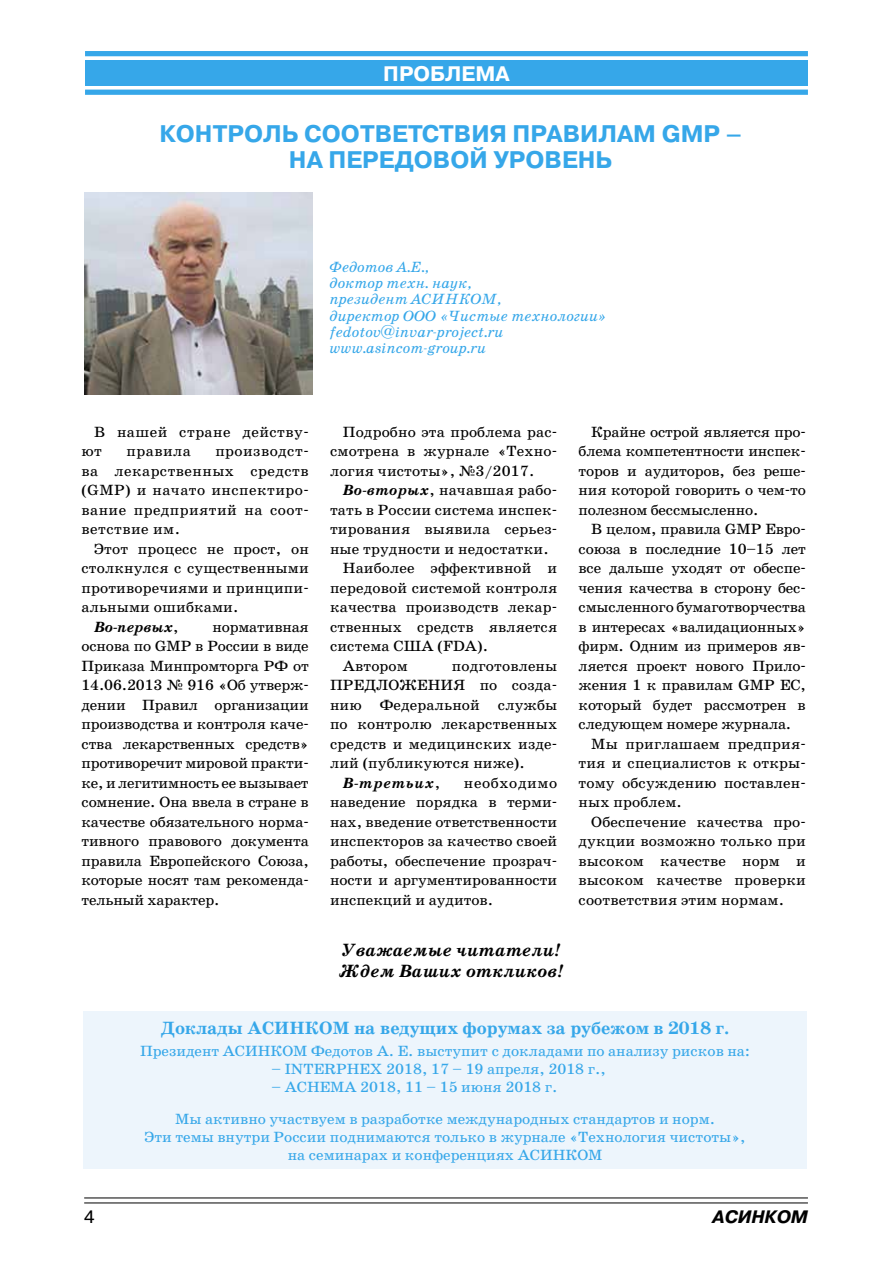
<style>
.page{position:relative;width:893px;height:1263px;background:#fff}
.page>*{position:absolute;margin:0;border:0;box-sizing:border-box;transform-origin:0 0}
.t1{font:700 24px "Pragmatica C";color:#36a7e9}
.t2{font:700 24px "Pragmatica C";letter-spacing:.105em;color:#36a7e9}
.t3{font:700 21px "Pragmatica C";color:#fff}
.t4{font:700 18px "School Book C";color:#36a7e9}
.t5{font:italic 700 18px/21.6px "School Book C";color:#000}
.t6{font:italic 700 18px "Pragmatica C";color:#000}
.t7{font:18px "Pragmatica C";color:#000}
.t8{font:15px/19.5px "School Book C";letter-spacing:.01em;color:#000;text-align:justify}
.t9{font:15px/31.5px "School Book C";color:#36a7e9}
.t10{font:15px "School Book C";letter-spacing:-.01em;color:#000}
.t11{font:italic 15px/16.2px "School Book C";color:#36a7e9}
.t12{font:15px/19.5px "School Book C";letter-spacing:.03em;color:#000}
.t13{font:italic 700 15px "School Book C";letter-spacing:-.01em;color:#000}
.t14{font:italic 700 15px "School Book C";letter-spacing:.04em;color:#000}
.s1{font-weight:400;font-style:normal}
.s2{font-weight:700;font-style:italic}
</style>
<div class="page">
<hr style="left:84px;top:1197px;width:724px;height:1px;background:#000">
<hr style="left:84px;top:1202px;width:724px;height:1px;background:#000">
<div style="left:85px;top:51px;width:723px;height:5px;background:#36a7e9"></div>
<div style="left:85px;top:90px;width:723px;height:5px;background:#36a7e9"></div>
<div style="left:85px;top:60px;width:723px;height:26px;background:#36a7e9"></div>
<div style="left:83px;top:1011px;width:723px;height:158px;background:#edf5fc"></div>
<img style="left:84px;top:192px;width:229px;height:203px">
<h2 class="t3" style="left:383px;top:62px;width:128px">ПРОБЛЕМА</h2>
<h1 class="t1" style="left:160px;top:120px;width:35px">Контрол</h1>
<h1 class="t1" style="left:282px;top:120px;width:41px">ь соот</h1>
<h1 class="t1" style="left:375px;top:120px;width:34px">ветст</h1>
<h1 class="t1" style="left:454px;top:120px;width:76px">вия пра</h1>
<h1 class="t1" style="left:563px;top:120px;width:37px">вилам</h1>
<h1 class="t1" style="left:662px;top:120px;width:82px">GMP –</h1>
<h1 class="t1" style="left:289px;top:146px;width:57px">на пере</h1>
<h1 class="t2" style="left:395px;top:146px;width:219px">довой уровен ь</h1>
<p class="t11" style="left:330px;top:259px;width:279px">Федотов А.Е.,<br>доктор техн. наук,<br>президент АСИНКОМ,<br>директор ООО «Чистые технологии» fedotov@invar-project.ru www.asincom-group.ru</p>
<p class="t12" style="left:81px;top:422px;width:229px;text-indent:13px">В нашей стране действу&shy;ют</p>
<p class="t8" style="left:81px;top:442px;width:229px;text-indent:134px">производст&shy;ва лекарственных средств (GMP) и начато инспектиро&shy;вание предприятий на соот&shy;ветствие им.</p>
<p class="t8" style="left:94px;top:539px;width:216px">Этот процесс не прост, он</p>
<p class="t8" style="left:81px;top:559px;width:229px">столкнулся с существенными</p>
<p class="t8" style="left:81px;top:578px;width:229px">противоречиями и принципи-</p>
<p class="t8" style="left:81px;top:598px;width:158px">альными ошибками.</p>
<p class="t13" style="left:94px;top:619px;width:86px">Во-первых<span class="s1">,</span></p>
<p class="t12" style="left:127px;top:442px;width:66px">правила</p>
<p class="t8" style="left:81px;top:617px;width:229px;text-indent:131px">нормативная основа по GMP в России в виде Приказа Минпромторга РФ от 14.06.2013 № 916 «Об утверж&shy;дении Правил организации производства и контроля каче&shy;ства лекарственных средств» противоречит мировой практи&shy;ке, и легитимность ее вызывает сомнение. Она ввела в стране в качестве обязательного норма&shy;тивного правового документа правила Европейского Союза, которые носят там рекоменда&shy;тельный характер.</p>
<p class="t8" style="left:330px;top:422px;width:229px;text-indent:13px">Подробно эта проблема рас&shy;смотрена в журнале «Техно&shy;логия чистоты», №3/2017.</p>
<p class="t8" style="left:343px;top:481px;width:216px"><span class="s2">Во-вторых</span>, начавшая рабо-</p>
<p class="t8" style="left:330px;top:500px;width:229px">тать в России система инспек-</p>
<p class="t8" style="left:330px;top:520px;width:229px">тирования выявила серьез-</p>
<p class="t8" style="left:330px;top:539px;width:220px">ные трудности и недостатки.</p>
<p class="t8" style="left:343px;top:559px;width:216px">Наиболее эффективной и</p>
<p class="t8" style="left:330px;top:578px;width:229px">передовой системой контроля</p>
<p class="t8" style="left:330px;top:598px;width:229px">качества производств лекар-</p>
<p class="t8" style="left:330px;top:617px;width:229px">ственных средств является</p>
<p class="t8" style="left:330px;top:637px;width:160px">система США (FDA).</p>
<p class="t8" style="left:343px;top:656px;width:67px">Автором</p>
<p class="t8" style="left:452px;top:656px;width:107px">подготовлены</p>
<p class="t8" style="left:330px;top:676px;width:229px">ПРЕДЛОЖЕНИЯ по созда-</p>
<p class="t8" style="left:330px;top:695px;width:229px">нию Федеральной службы</p>
<p class="t8" style="left:330px;top:715px;width:229px">по контролю лекарственных</p>
<p class="t8" style="left:330px;top:734px;width:229px">средств и медицинских изде-</p>
<p class="t8" style="left:330px;top:754px;width:196px">лий (публикуются ниже).</p>
<p class="t14" style="left:343px;top:775px;width:99px">В-третьих<span class="s1">,</span></p>
<p class="t8" style="left:330px;top:773px;width:229px;text-indent:134px">необходимо наведение порядка в терми&shy;нах, введение ответственности инспекторов за качество своей работы, обеспечение прозрач&shy;ности и аргументированности инспекций и аудитов.</p>
<p class="t5" style="left:339px;top:939px;width:227px">Уважаемые читатели!<br>Ждем Ваших откликов!</p>
<p class="t8" style="left:579px;top:422px;width:229px;text-indent:13px">Крайне острой является про&shy;блема компетентности инспек&shy;торов и аудиторов, без реше&shy;ния которой говорить о чем-то полезном бессмысленно.</p>
<p class="t10" style="left:591px;top:521px;width:216px">В целом, правила GMP Евро-</p>
<p class="t10" style="left:579px;top:541px;width:229px">союза в последние 10–15 лет</p>
<p class="t10" style="left:579px;top:560px;width:229px">все дальше уходят от обеспе-</p>
<p class="t10" style="left:579px;top:580px;width:229px">чения качества в сторону бес-</p>
<p class="t10" style="left:579px;top:599px;width:229px">смысленного бумаготворчества</p>
<p class="t10" style="left:579px;top:619px;width:229px">в интересах «валидационных»</p>
<p class="t10" style="left:579px;top:638px;width:229px">фирм. Одним из примеров яв-</p>
<p class="t10" style="left:579px;top:658px;width:229px">ляется проект нового Прило-</p>
<p class="t10" style="left:579px;top:677px;width:229px">жения 1 к правилам GMP ЕС,</p>
<p class="t10" style="left:579px;top:697px;width:229px">который будет рассмотрен в</p>
<p class="t10" style="left:579px;top:716px;width:214px">следующем номере журнала.</p>
<p class="t8" style="left:591px;top:734px;width:216px">Мы приглашаем предприя-</p>
<p class="t8" style="left:579px;top:754px;width:229px">тия и специалистов к откры-</p>
<p class="t8" style="left:579px;top:773px;width:229px">тому обсуждению поставлен-</p>
<p class="t8" style="left:579px;top:793px;width:105px">ных проблем.</p>
<p class="t8" style="left:591px;top:812px;width:216px">Обеспечение качества про-</p>
<p class="t8" style="left:579px;top:832px;width:229px">дукции возможно только при</p>
<p class="t8" style="left:579px;top:851px;width:229px">высоком качестве норм и</p>
<p class="t8" style="left:579px;top:871px;width:229px">высоком качестве проверки</p>
<p class="t8" style="left:579px;top:890px;width:207px">соответствия этим нормам.</p>
<p class="t4" style="left:161px;top:1018px;width:570px">Доклады АСИНКОМ на ведущих форумах за рубежом в 2018 г.</p>
<p class="t9" style="left:140px;top:1035px;width:612px">Президент АСИНКОМ Федотов А. Е. выступит с докладами по анализу рисков на:</p>
<p class="t9" style="left:272px;top:1053px;width:336px">– INTERPHEX 2018, 17 – 19 апреля, 2018 г.,</p>
<p class="t9" style="left:175px;top:1071px;width:541px;text-indent:96px">– ACHEMA 2018, 11 – 15 июня 2018 г.<br>Мы активно участвуем в разработке международных стандартов и норм.</p>
<p class="t9" style="left:145px;top:1127px;width:603px;line-height:18px;text-align:center">Эти темы внутри России поднимаются только в журнале «Технология чистоты», на семинарах и конференциях АСИНКОМ</p>
<p class="t7" style="left:84px;top:1207px;width:12px">4</p>
<p class="t6" style="left:712px;top:1207px;width:97px">АСИНКОМ</p>
</div>
